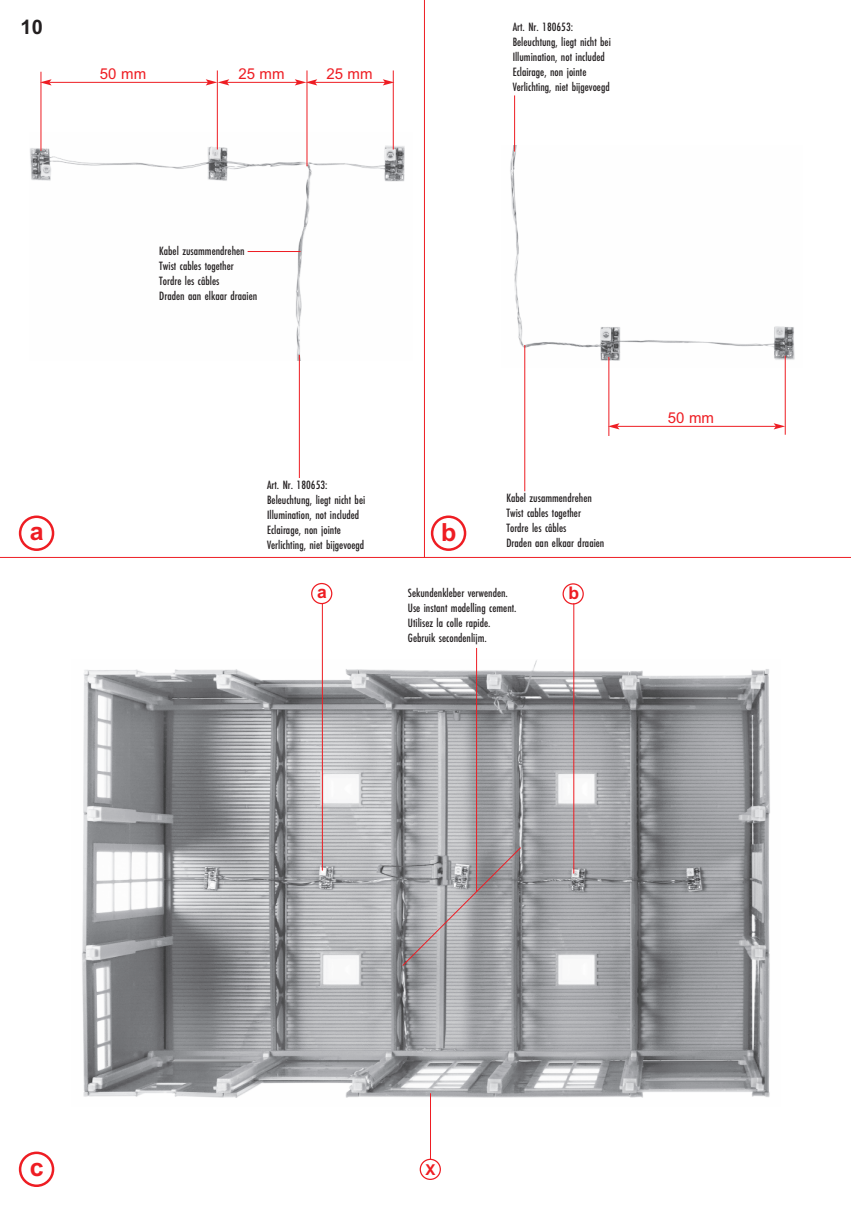
<style>
.page{position:relative;width:851px;height:1205px;background:#fff}
.page>*{position:absolute;margin:0;border:0;box-sizing:border-box;transform-origin:0 0}
.t1{font:700 25px "Arial";color:#ee1d23}
.t2{font:700 20px "Arial";color:#231f20}
.t3{font:700 17.5px "Arial";color:#ee1d23}
.t4{font:15px "Arial";color:#ee1d23}
.t5{font:700 15px "Arial";color:#ee1d23}
.t6{font:12.5px/15px "Futura EF Medium Con";color:#231f20}
</style>
<div class="page">
<img style="left:30px;top:132px;width:375px;height:228px">
<img style="left:510px;top:146px;width:285px;height:221px">
<img style="left:82px;top:660px;width:688px;height:438px">
<hr style="left:0;top:557px;width:850px;height:1px;background:#ee1d23">
<hr style="left:41px;top:72px;width:1px;height:79px;background:#ee1d23">
<hr style="left:217px;top:70px;width:1px;height:79px;background:#ee1d23">
<hr style="left:306px;top:70px;width:1px;height:96px;background:#ee1d23">
<hr style="left:299px;top:355px;width:1px;height:123px;background:#ee1d23">
<hr style="left:247px;top:251px;width:53px;height:1px;background:#ee1d23">
<hr style="left:424px;top:0;width:1px;height:558px;background:#ee1d23">
<hr style="left:49px;top:82px;width:159px;height:1px;background:#ee1d23">
<svg style="left:40px;top:79px;width:12px;height:6px"></svg>
<hr style="left:608px;top:357px;width:1px;height:79px;background:#ee1d23">
<hr style="left:784px;top:356px;width:1px;height:79px;background:#ee1d23">
<hr style="left:617px;top:426px;width:158px;height:1px;background:#ee1d23">
<svg style="left:773px;top:423px;width:12px;height:6px"></svg>
<svg style="left:608px;top:423px;width:11px;height:6px"></svg>
<hr style="left:393px;top:70px;width:1px;height:79px;background:#ee1d23">
<hr style="left:514px;top:95px;width:1px;height:57px;background:#ee1d23">
<hr style="left:524px;top:345px;width:1px;height:146px;background:#ee1d23">
<hr style="left:322px;top:603px;width:1px;height:267px;background:#ee1d23">
<hr style="left:573px;top:603px;width:1px;height:270px;background:#ee1d23">
<hr style="left:476px;top:648px;width:1px;height:244px;background:#ee1d23">
<svg style="left:402px;top:847px;width:119px;height:119px;background:#a19fa2"></svg>
<hr style="left:227px;top:82px;width:70px;height:1px;background:#ee1d23">
<svg style="left:206px;top:79px;width:23px;height:6px"></svg>
<hr style="left:315px;top:82px;width:70px;height:1px;background:#ee1d23">
<svg style="left:383px;top:79px;width:11px;height:6px"></svg>
<svg style="left:295px;top:79px;width:22px;height:6px"></svg>
<hr style="left:430px;top:1093px;width:1px;height:66px;background:#ee1d23">
<svg style="left:419px;top:1158px;width:22px;height:22px"></svg>
<svg style="left:19px;top:515px;width:35px;height:36px"></svg>
<svg style="left:431px;top:515px;width:35px;height:36px"></svg>
<svg style="left:19px;top:1151px;width:35px;height:36px"></svg>
<svg style="left:311px;top:583px;width:21px;height:21px"></svg>
<svg style="left:562px;top:583px;width:21px;height:21px"></svg>
<h2 class="t2" style="left:21px;top:16px;width:24px">10</h2>
<p class="t4" style="left:100px;top:65px;width:48px">50 mm</p>
<p class="t4" style="left:238px;top:65px;width:48px">25 mm</p>
<p class="t4" style="left:326px;top:65px;width:48px">25 mm</p>
<p class="t6" style="left:512px;top:20px;width:100px">Art. Nr. 180653:<br>Beleuchtung, liegt nicht bei<br>Illumination, not included<br>Eclairage, non jointe<br>Verlichting, niet bijgevoegd</p>
<p class="t6" style="left:159px;top:244px;width:99px">Kabel zusammendrehen<br>Twist cables together<br>Tordre les câbles<br>Draden aan elkaar draaien</p>
<p class="t6" style="left:267px;top:478px;width:100px">Art. Nr. 180653:<br>Beleuchtung, liegt nicht bei<br>Illumination, not included<br>Eclairage, non jointe<br>Verlichting, niet bijgevoegd</p>
<h1 class="t1" style="left:30px;top:516px;width:15px">a</h1>
<h1 class="t1" style="left:441px;top:517px;width:17px">b</h1>
<p class="t6" style="left:506px;top:491px;width:99px">Kabel zusammendrehen<br>Twist cables together<br>Tordre les câbles<br>Draden aan elkaar draaien</p>
<h3 class="t3" style="left:317px;top:582px;width:11px">a</h3>
<h3 class="t3" style="left:568px;top:583px;width:12px">b</h3>
<p class="t6" style="left:408px;top:586px;width:110px">Sekundenkleber verwenden.<br>Use instant modelling cement.<br>Utilisez la colle rapide.<br>Gebruik secondenlijm.</p>
<p class="t4" style="left:667px;top:409px;width:48px">50 mm</p>
<h1 class="t1" style="left:30px;top:1152px;width:15px">c</h1>
<p class="t5" style="left:425px;top:1161px;width:12px">X</p>
</div>
